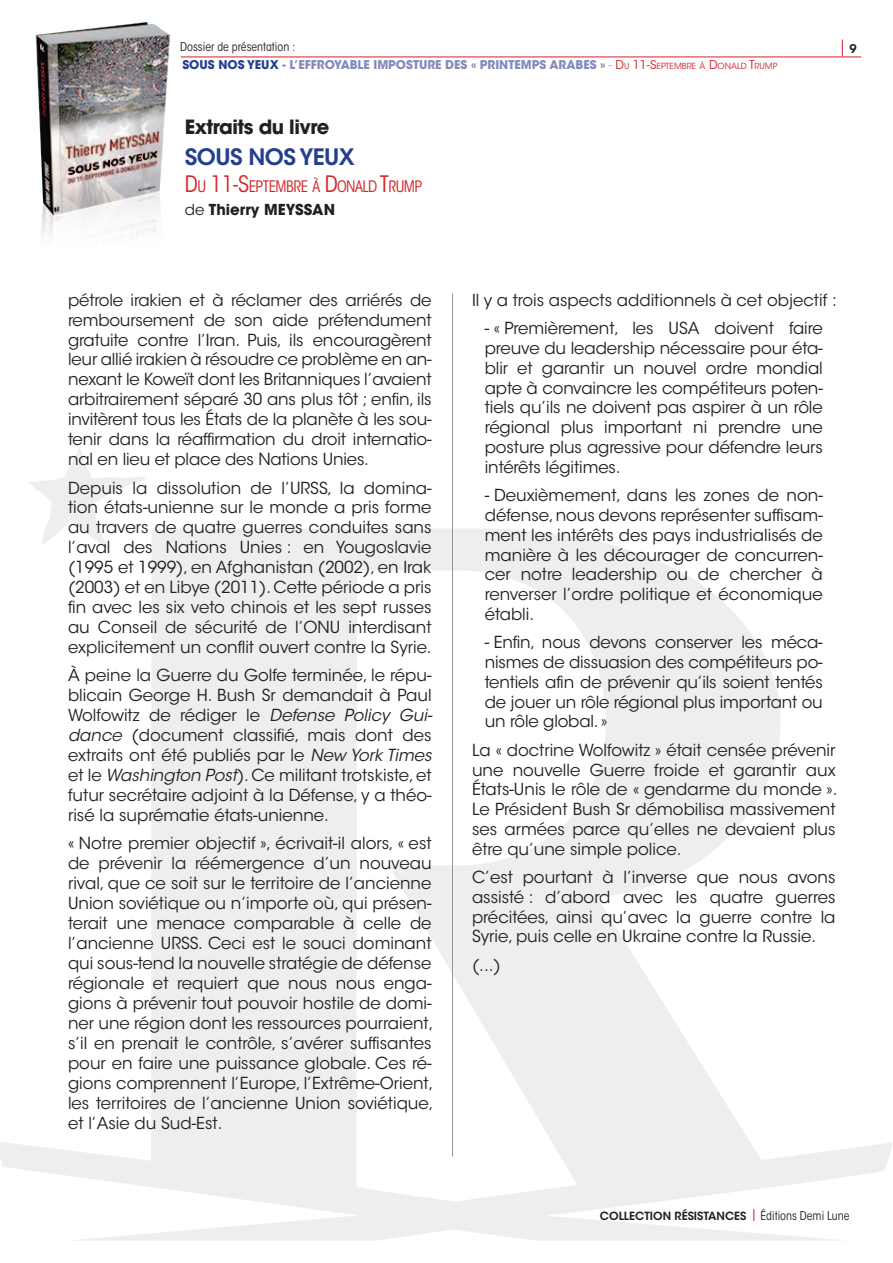
<style>
.page{position:relative;width:893px;height:1263px;background:#fff}
.page>*{position:absolute;margin:0;border:0;box-sizing:border-box;transform-origin:0 0}
.t1{font:600 22.5px "ITC Avant Garde Std";letter-spacing:-.025em;color:#253f8e}
.t2{font:700 19.5px "ITC Avant Garde Std";letter-spacing:-.025em;color:#231f20}
.t3{font:16.5px/20px "ITC Avant Garde Std";color:#231f20;text-align:justify}
.t4{font:condensed 15.75px "ITC Avant Garde Std";letter-spacing:-.035em;color:#d1232a}
.t5{font:700 15px "ITC Avant Garde Std";color:#231f20}
.t6{font:700 12px "ITC Avant Garde Std";color:#8688ba}
.t7{font:condensed 12px "ITC Avant Garde Std";color:#231f20}
.t8{font:600 12px "ITC Avant Garde Std";color:#231f20}
.t9{font:600 11.25px "ITC Avant Garde Std";color:#231f20}
.t10{font:8.4px "ITC Avant Garde Std";color:#d1232a}
.s1{color:#253f8e}
.s2{font-weight:700;font-size:12px;color:#8688ba}
.s3{font-size:12px;color:#e59279}
.s4{font-size:12px}
.s5{font-size:22.5px}
.s6{font-weight:400}
.s7{font-style:italic}
.s8{font-weight:700;font-size:21.6px;color:#d1232a}
.s9{font-weight:400;font-stretch:condensed;font-size:12px}
</style>
<div class="page">
<svg style="left:151px;top:529px;width:630px;height:612px;fill:#eeeeef"></svg>
<svg style="left:0;top:1141px;width:892px;height:99px;fill:#eeeeef"></svg>
<svg style="left:29px;top:447px;width:116px;height:103px"></svg>
<img style="left:35px;top:22px;width:136px;height:214px">
<hr style="left:452px;top:293px;width:1px;height:864px;background:#939598">
<svg style="left:842px;top:40px;width:1px;height:17px"></svg>
<hr style="left:181px;top:57px;width:680px;height:1px;background:#d1232a">
<p class="t7" style="left:180px;top:40px;width:117px">Dossier de présentation :</p>
<p class="t8" style="left:850px;top:41px;width:9px">9</p>
<p class="t6" style="left:182px;top:57px;width:301px"><span class="s1">SOUS NOS YEUX</span> - L’EFFROYABLE IMPOSTURE DES « PRI</p>
<p class="t6" style="left:499px;top:57px;width:60px">NTEMPS ARA</p>
<p class="t10" style="left:576px;top:61px;width:203px"><span class="s2">BES »</span> <span class="s3">-</span> <span class="s4">D</span>U <span class="s4">11-S</span>EPTEMBRE À <span class="s4">D</span>ONALD <span class="s4">T</span>RUMP</p>
<p class="t2" style="left:185px;top:114px;width:146px">EXTRAITS DU LIVRE</p>
<h1 class="t1" style="left:185px;top:143px;width:171px">SOUS NOS YEUX</h1>
<p class="t4" style="left:185px;top:177px;width:239px"><span class="s5">D</span>U <span class="s5">11-S</span>EPTEMBRE À <span class="s5">D</span>ONALD <span class="s5">T</span>RUMP</p>
<p class="t5" style="left:185px;top:199px;width:150px"><span class="s6">de</span> THIERRY MEYSSAN</p>
<p class="t3" style="left:68px;top:290px;width:365px">pétrole irakien et à réclamer des arriérés de remboursement de son aide prétendument gratuite contre l’Iran. Puis, ils encouragèrent leur allié irakien à résoudre ce problème en an&shy;nexant le Koweït dont les Britanniques l’avaient arbitrairement séparé 30 ans plus tôt ; enfin, ils invitèrent tous les États de la planète à les sou&shy;tenir dans la réaffirmation du droit internatio&shy;nal en lieu et place des Nations Unies.</p>
<p class="t3" style="left:68px;top:478px;width:365px">Depuis la dissolution de l’URSS, la domina&shy;tion états-unienne sur le monde a pris forme au travers de quatre guerres conduites sans l’aval des Nations Unies : en Yougoslavie (1995 et 1999), en Afghanistan (2002), en Irak (2003) et en Libye (2011). Cette période a pris fin avec les six veto chinois et les sept russes au Conseil de sécurité de l’ONU interdisant explicitement un conflit ouvert contre la Syrie.</p>
<p class="t3" style="left:68px;top:666px;width:366px">À peine la Guerre du Golfe terminée, le répu&shy;blicain George H. Bush Sr demandait à Paul Wolfowitz de rédiger le <span class="s7">Defense Policy Gui&shy;dance</span> (document classifié, mais dont des extraits ont été publiés par le <span class="s7">New York Times </span>et le <span class="s7">Washington Post</span>). Ce militant trotskiste, et futur secrétaire adjoint à la Défense, y a théo&shy;risé la suprématie états-unienne.</p>
<p class="t3" style="left:68px;top:834px;width:367px;text-align:left">« Notre premier objectif », écrivait-il alors, « est de prévenir la réémergence d’un nouveau rival, que ce soit sur le territoire de l’ancienne Union soviétique ou n’importe où, qui présen&shy;terait une menace comparable à celle de l’ancienne URSS. Ceci est le souci dominant qui sous-tend la nouvelle stratégie de défense régionale et requiert que nous nous enga&shy;gions à prévenir tout pouvoir hostile de domi&shy;ner une région dont les ressources pourraient, s’il en prenait le contrôle, s’avérer suffisantes pour en faire une puissance globale. Ces ré&shy;gions comprennent l’Europe, l’Extrême-Orient, les territoires de l’ancienne Union soviétique, et l’Asie du Sud-Est.</p>
<p class="t3" style="left:472px;top:290px;width:366px">Il y a trois aspects additionnels à cet objectif :</p>
<p class="t3" style="left:485px;top:319px;width:340px">- « Premièrement, les USA doivent faire preuve du leadership nécessaire pour éta&shy;blir et garantir un nouvel ordre mondial apte à convaincre les compétiteurs poten&shy;tiels qu’ils ne doivent pas aspirer à un rôle régional plus important ni prendre une posture plus agressive pour défendre leurs intérêts légitimes.</p>
<p class="t3" style="left:485px;top:485px;width:340px">- Deuxièmement, dans les zones de non&shy;défense, nous devons représenter suffisam&shy;ment les intérêts des pays industrialisés de manière à les décourager de concurren&shy;cer notre leadership ou de chercher à renverser l’ordre politique et économique établi.</p>
<p class="t3" style="left:485px;top:633px;width:340px">- Enfin, nous devons conserver les méca&shy;nismes de dissuasion des compétiteurs po&shy;tentiels afin de prévenir qu’ils soient tentés de jouer un rôle régional plus important ou un rôle global. »</p>
<p class="t3" style="left:472px;top:740px;width:367px">La « doctrine Wolfowitz » était censée prévenir une nouvelle Guerre froide et garantir aux États-Unis le rôle de « gendarme du monde ».<br>Le Président Bush Sr démobilisa massivement ses armées parce qu’elles ne devaient plus être qu’une simple police.</p>
<p class="t3" style="left:472px;top:867px;width:365px">C’est pourtant à l’inverse que nous avons assisté : d’abord avec les quatre guerres précitées, ainsi qu’avec la guerre contre la Syrie, puis celle en Ukraine contre la Russie.</p>
<p class="t3" style="left:472px;top:955px;width:30px">(...)</p>
<p class="t9" style="left:600px;top:1208px;width:251px">COLLECTION RÉSISTANCES <span class="s8">I</span> <span class="s9">Éditions Demi Lune</span></p>
</div>
